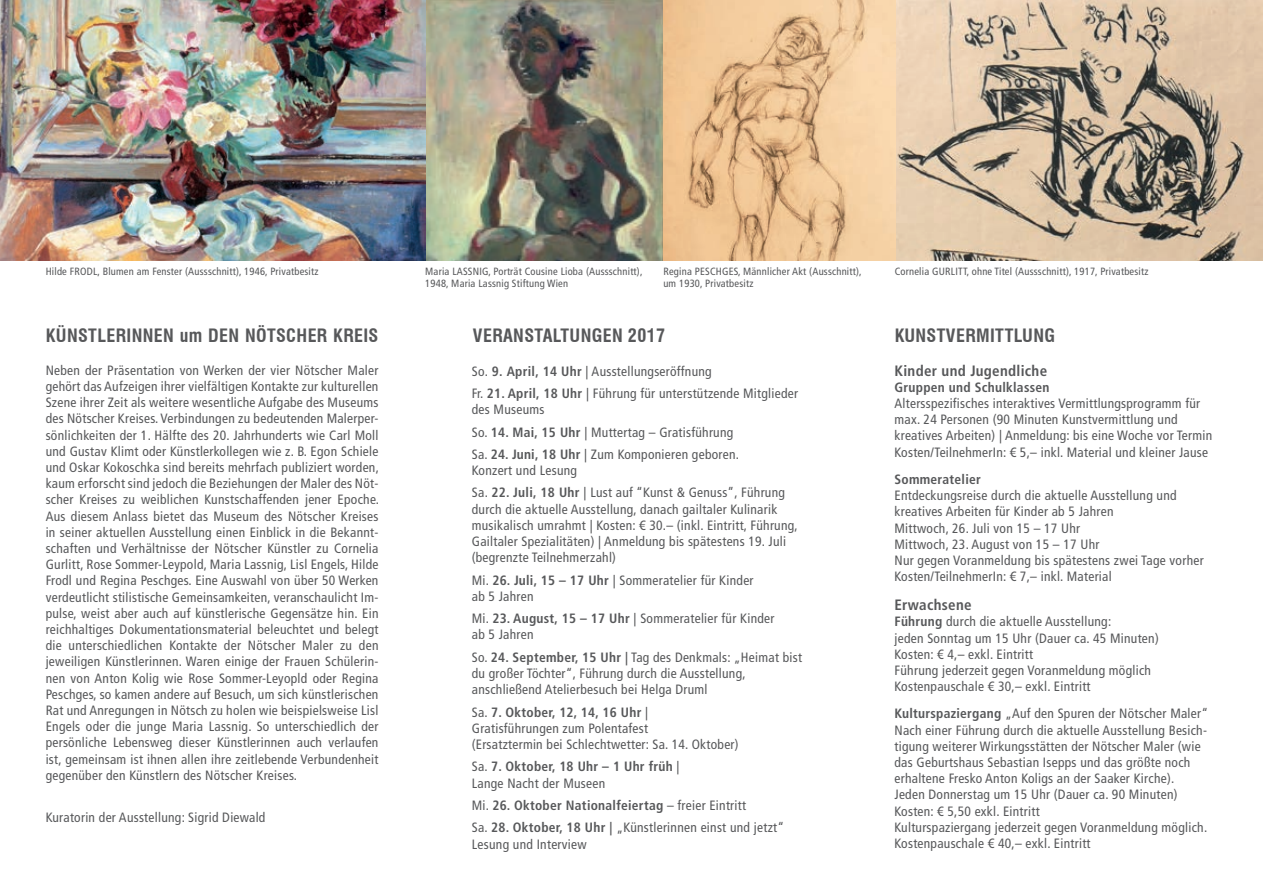
<style>
.page{position:relative;width:1263px;height:893px;background:#fff}
.page>*{position:absolute;margin:0;border:0;box-sizing:border-box;transform-origin:0 0}
.t1{font:700 condensed 18px "Swiss 721 BT";letter-spacing:.02em;color:#57585a}
.t2{font:700 condensed 15px "Sto Frutiger";letter-spacing:.02em;color:#57585a}
.t3{font:condensed 13.5px/16.2px "Sto Frutiger";letter-spacing:.02em;color:#57585a}
.t4{font:700 condensed 13.5px/16.2px "Sto Frutiger";letter-spacing:.02em;color:#57585a}
.t5{font:condensed 10.5px/12.6px "Sto Frutiger";letter-spacing:.02em;color:#57585a}
.s1{font-weight:700}
.s2{font-weight:400}
</style>
<div class="page">
<img style="left:0;top:0;width:849px;height:260px">
<img style="left:849px;top:0;width:414px;height:260px">
<p class="t5" style="left:46px;top:265px;width:274px">Hilde FRODL, Blumen am Fenster (Aussschnitt), 1946, Privatbesitz</p>
<p class="t5" style="left:425px;top:265px;width:219px">Maria LASSNIG, Porträt Cousine Lioba (Aussschnitt),<br>1948, Maria Lassnig Stiftung Wien</p>
<p class="t5" style="left:663px;top:265px;width:200px">Regina PESCHGES, Männlicher Akt (Ausschnitt), um 1930, Privatbesitz</p>
<p class="t5" style="left:895px;top:265px;width:255px">Cornelia GURLITT, ohne Titel (Aussschnitt), 1917, Privatbesitz</p>
<h1 class="t1" style="left:46px;top:325px;width:334px">KÜNSTLERINNEN um DEN NÖTSCHER KREIS</h1>
<h1 class="t1" style="left:473px;top:325px;width:194px">VERANSTALTUNGEN 2017</h1>
<h1 class="t1" style="left:895px;top:325px;width:162px">KUNSTVERMITTLUNG</h1>
<p class="t3" style="left:46px;top:362px;width:335px;text-align:justify">Neben der Präsentation von Werken der vier Nötscher Maler gehört das Aufzeigen ihrer vielfältigen Kontakte zur kulturellen Szene ihrer Zeit als weitere wesentliche Aufgabe des Museums des Nötscher Kreises. Verbindungen zu bedeutenden Malerper&shy;sönlichkeiten der 1. Hälfte des 20. Jahrhunderts wie Carl Moll und Gustav Klimt oder Künstlerkollegen wie z. B. Egon Schiele und Oskar Kokoschka sind bereits mehrfach publiziert worden, kaum erforscht sind jedoch die Beziehungen der Maler des Nöt&shy;scher Kreises zu weiblichen Kunstschaffenden jener Epoche.<br>Aus diesem Anlass bietet das Museum des Nötscher Kreises in seiner aktuellen Ausstellung einen Einblick in die Bekannt&shy;schaften und Verhältnisse der Nötscher Künstler zu Cornelia Gurlitt, Rose Sommer-Leypold, Maria Lassnig, Lisl Engels, Hilde Frodl und Regina Peschges. Eine Auswahl von über 50 Werken verdeutlicht stilistische Gemeinsamkeiten, veranschaulicht Im&shy;pulse, weist aber auch auf künstlerische Gegensätze hin. Ein reichhaltiges Dokumentationsmaterial beleuchtet und belegt die unterschiedlichen Kontakte der Nötscher Maler zu den jeweiligen Künstlerinnen. Waren einige der Frauen Schülerin&shy;nen von Anton Kolig wie Rose Sommer-Leyopld oder Regina Peschges, so kamen andere auf Besuch, um sich künstlerischen Rat und Anregungen in Nötsch zu holen wie beispielsweise Lisl Engels oder die junge Maria Lassnig. So unterschiedlich der persönliche Lebensweg dieser Künstlerinnen auch verlaufen ist, gemeinsam ist ihnen allen ihre zeitlebende Verbundenheit gegenüber den Künstlern des Nötscher Kreises.</p>
<p class="t3" style="left:46px;top:809px;width:221px">Kuratorin der Ausstellung: Sigrid Diewald</p>
<p class="t3" style="left:472px;top:360px;width:328px;line-height:22.4px">So. <span class="s1">9. April, 14 Uhr</span> | Ausstellungseröffnung<br>Fr. <span class="s1">21. April, 18 Uhr</span> | Führung für unterstützende Mitglieder</p>
<p class="t3" style="left:472px;top:398px;width:269px;line-height:22.4px">des Museums<br>So. <span class="s1">14. Mai, 15 Uhr</span> | Muttertag – Gratisführung<br>Sa. <span class="s1">24. Juni, 18 Uhr</span> | Zum Komponieren geboren.</p>
<p class="t3" style="left:472px;top:459px;width:315px;line-height:22.4px">Konzert und Lesung<br>Sa. <span class="s1">22. Juli, 18 Uhr</span> | Lust auf “Kunst &amp; Genuss”, Führung</p>
<p class="t3" style="left:472px;top:501px;width:328px">durch die aktuelle Ausstellung, danach gailtaler Kulinarik musikalisch umrahmt | Kosten: € 30.– (inkl. Eintritt, Führung, Gailtaler Spezialitäten) | Anmeldung bis spätestens 19. Juli (begrenzte Teilnehmerzahl)</p>
<p class="t3" style="left:472px;top:572px;width:283px">Mi. <span class="s1">26. Juli, 15 – 17 Uhr</span> | Sommeratelier für Kinder ab 5 Jahren</p>
<p class="t3" style="left:472px;top:611px;width:304px">Mi. <span class="s1">23. August, 15 – 17 Uhr</span> | Sommeratelier für Kinder ab 5 Jahren</p>
<p class="t3" style="left:472px;top:649px;width:332px">So. <span class="s1">24. September, 15 Uhr |</span> Tag des Denkmals: „Heimat bist du großer Töchter“, Führung durch die Ausstellung, anschließend Atelierbesuch bei Helga Druml</p>
<p class="t3" style="left:472px;top:704px;width:268px">Sa. <span class="s1">7. Oktober, 12, 14, 16 Uhr</span> |<br>Gratisführungen zum Polentafest<br>(Ersatztermin bei Schlechtwetter: Sa. 14. Oktober)</p>
<p class="t4" style="left:472px;top:759px;width:209px"><span class="s2">Sa.</span> 7. Oktober, 18 Uhr – 1 Uhr früh <span class="s2">|<br>Lange Nacht der Museen</span></p>
<p class="t3" style="left:472px;top:794px;width:314px;line-height:22.4px">Mi. <span class="s1">26. Oktober Nationalfeiertag</span> – freier Eintritt<br>Sa. <span class="s1">28. Oktober, 18 Uhr |</span> „Künstlerinnen einst und jetzt“</p>
<p class="t3" style="left:472px;top:836px;width:116px">Lesung und Interview</p>
<p class="t2" style="left:894px;top:362px;width:154px">Kinder und Jugendliche</p>
<p class="t4" style="left:894px;top:379px;width:157px">Gruppen und Schulklassen</p>
<p class="t3" style="left:894px;top:395px;width:319px">Altersspezifisches interaktives Vermittlungsprogramm für max. 24 Personen (90 Minuten Kunstvermittlung und kreatives Arbeiten) | Anmeldung: bis eine Woche vor Termin Kosten/TeilnehmerIn: € 5,– inkl. Material und kleiner Jause</p>
<p class="t4" style="left:894px;top:471px;width:88px">Sommeratelier</p>
<p class="t3" style="left:894px;top:487px;width:311px">Entdeckungsreise durch die aktuelle Ausstellung und kreatives Arbeiten für Kinder ab 5 Jahren<br>Mittwoch, 26. Juli von 15 – 17 Uhr<br>Mittwoch, 23. August von 15 – 17 Uhr<br>Nur gegen Voranmeldung bis spätestens zwei Tage vorher Kosten/TeilnehmerIn: € 7,– inkl. Material</p>
<p class="t2" style="left:894px;top:596px;width:79px">Erwachsene</p>
<p class="t3" style="left:894px;top:614px;width:266px"><span class="s1">Führung</span> durch die aktuelle Ausstellung:<br>jeden Sonntag um 15 Uhr (Dauer ca. 45 Minuten)<br>Kosten: € 4,– exkl. Eintritt<br>Führung jederzeit gegen Voranmeldung möglich Kostenpauschale € 30,– exkl. Eintritt</p>
<p class="t3" style="left:894px;top:706px;width:315px"><span class="s1">Kulturspaziergang</span> „Auf den Spuren der Nötscher Maler“ Nach einer Führung durch die aktuelle Ausstellung Besich&shy;tigung weiterer Wirkungsstätten der Nötscher Maler (wie das Geburtshaus Sebastian Isepps und das größte noch erhaltene Fresko Anton Koligs an der Saaker Kirche).<br>Jeden Donnerstag um 15 Uhr (Dauer ca. 90 Minuten)<br>Kosten: € 5,50 exkl. Eintritt<br>Kulturspaziergang jederzeit gegen Voranmeldung möglich.<br>Kostenpauschale € 40,– exkl. Eintritt</p>
</div>
